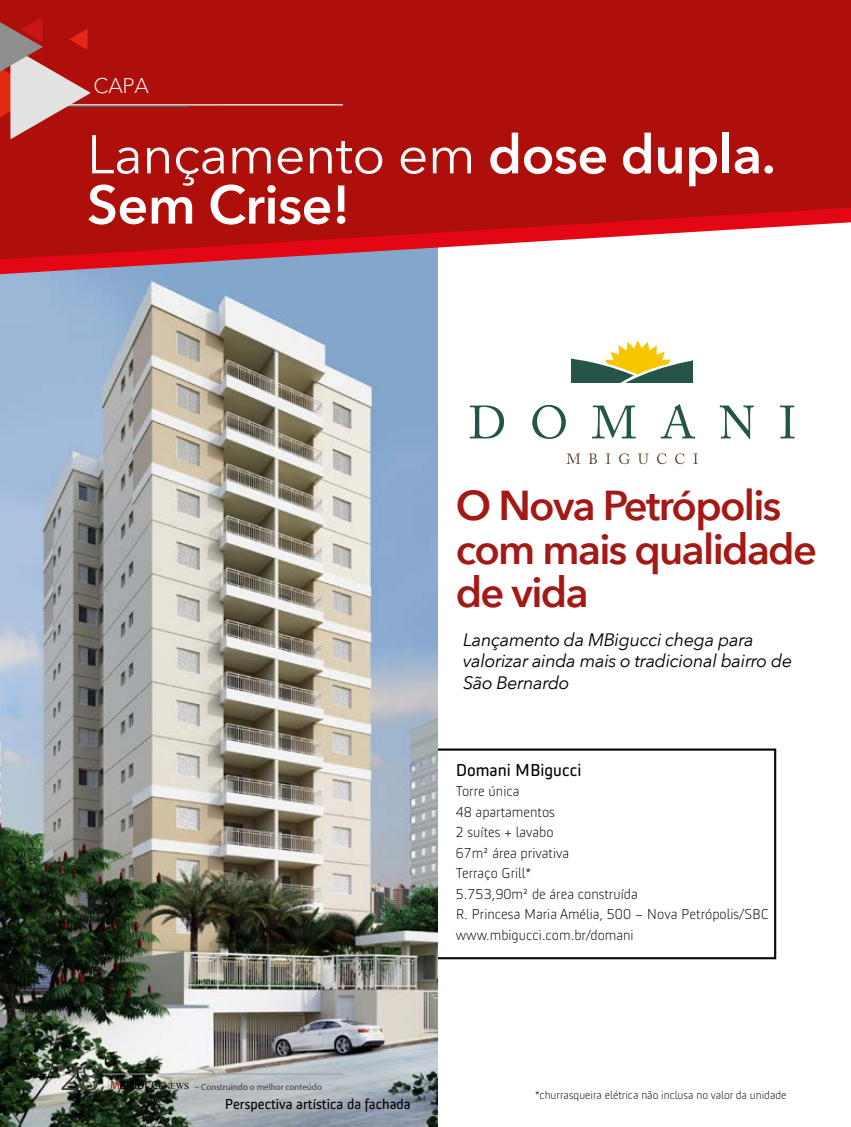
<style>
.page{position:relative;width:851px;height:1127px;background:#fff}
.page>*{position:absolute;margin:0;border:0;box-sizing:border-box;transform-origin:0 0}
.t1{font:600 53.85px/50.2px "Avenir Next";letter-spacing:-.01em;color:#fff}
.t2{font:600 41.7px/43.7px "Avenir Next";letter-spacing:-.04em;color:#a31916}
.t3{font:300 36px "Avenir Next LT Pro";color:#3c3c3b}
.t4{font:300 21px "Avenir Next LT Pro";color:#fff}
.t5{font:italic 18px/21.6px "Avenir Next";letter-spacing:-.02em;color:#000}
.t6{font:18px "Rhodia";color:#000}
.t7{font:300 15px/20.5px "Rhodia";color:#000}
.t8{font:15px "Rhodia";color:#000}
.t9{font:300 12px "Rhodia";color:#000}
.t10{font:9px "Myriad Pro";color:#3c3c3b}
.s1{font-weight:400}
.s2{font-size:12px;color:#ae0f0a}
.s3{font-size:12px;color:#000}
.s4{font-family:"Times New Roman";color:#000}
</style>
<div class="page">
<svg style="left:437px;top:748px;width:339px;height:211px"></svg>
<div style="left:367px;top:750px;width:407px;height:208px;border:1px solid #000"></div>
<img style="left:0;top:274px;width:437px;height:853px">
<svg style="left:0;top:259px;width:438px;height:15px;background:#9f7896"></svg>
<svg style="left:571px;top:340px;width:121px;height:42px"></svg>
<svg style="left:469px;top:405px;width:35px;height:33px"></svg>
<svg style="left:532px;top:405px;width:33px;height:34px"></svg>
<svg style="left:592px;top:405px;width:43px;height:33px"></svg>
<svg style="left:660px;top:404px;width:35px;height:34px"></svg>
<svg style="left:719px;top:405px;width:34px;height:34px"></svg>
<svg style="left:780px;top:405px;width:14px;height:33px"></svg>
<svg style="left:566px;top:453px;width:14px;height:11px"></svg>
<svg style="left:588px;top:453px;width:9px;height:11px"></svg>
<svg style="left:605px;top:453px;width:5px;height:11px"></svg>
<svg style="left:619px;top:453px;width:10px;height:11px"></svg>
<svg style="left:638px;top:453px;width:10px;height:11px"></svg>
<svg style="left:657px;top:453px;width:9px;height:11px"></svg>
<svg style="left:675px;top:453px;width:9px;height:11px"></svg>
<svg style="left:693px;top:453px;width:4px;height:11px"></svg>
<svg style="left:0;top:0;width:850px;height:259px;background:#b41a17"></svg>
<hr style="left:103px;top:1074px;width:241px;height:1px;background:#9d9d9c">
<hr style="left:0;top:106px;width:187px;height:1px;background:#575756">
<hr style="left:0;top:104px;width:343px;height:2px;background:#e3e2e2">
<hr style="left:0;top:103px;width:222px;height:1px;background:#ae0f0a">
<svg style="left:0;top:11px;width:91px;height:148px;background:#bc534f"></svg>
<h3 class="t4" style="left:94px;top:68px;width:57px">CAPA</h3>
<h1 class="t1" style="left:87px;top:129px;width:690px"><span class="s1">Lançamento em</span> dose dupla.<br>Sem Crise!</h1>
<h2 class="t2" style="left:455px;top:483px;width:363px">O Nova Petrópolis com mais qualidade de vida</h2>
<p class="t5" style="left:463px;top:628px;width:330px">Lançamento da MBigucci chega para valorizar ainda mais o tradicional bairro de<br>São Bernardo</p>
<p class="t6" style="left:455px;top:760px;width:127px">Domani MBigucci</p>
<p class="t7" style="left:455px;top:781px;width:314px">Torre única<br>48 apartamentos<br>2 suítes + lavabo<br>67m² área privativa<br>Terraço Grill*<br>5.753,90m² de área construída<br>R. Princesa Maria Amélia, 500 – Nova Petrópolis/SBC www.mbigucci.com.br/domani</p>
<h3 class="t3" style="left:60px;top:1047px;width:42px">28</h3>
<p class="t10" style="left:110px;top:1081px;width:213px"><span class="s2">M</span><span class="s3">BIGUCCI</span> <span class="s4">NEWS</span> – Construindo o melhor conteúdo</p>
<p class="t8" style="left:225px;top:1096px;width:188px">Perspectiva artística da fachada</p>
<p class="t9" style="left:535px;top:1089px;width:253px">*churrasqueira elétrica não inclusa no valor da unidade</p>
</div>
